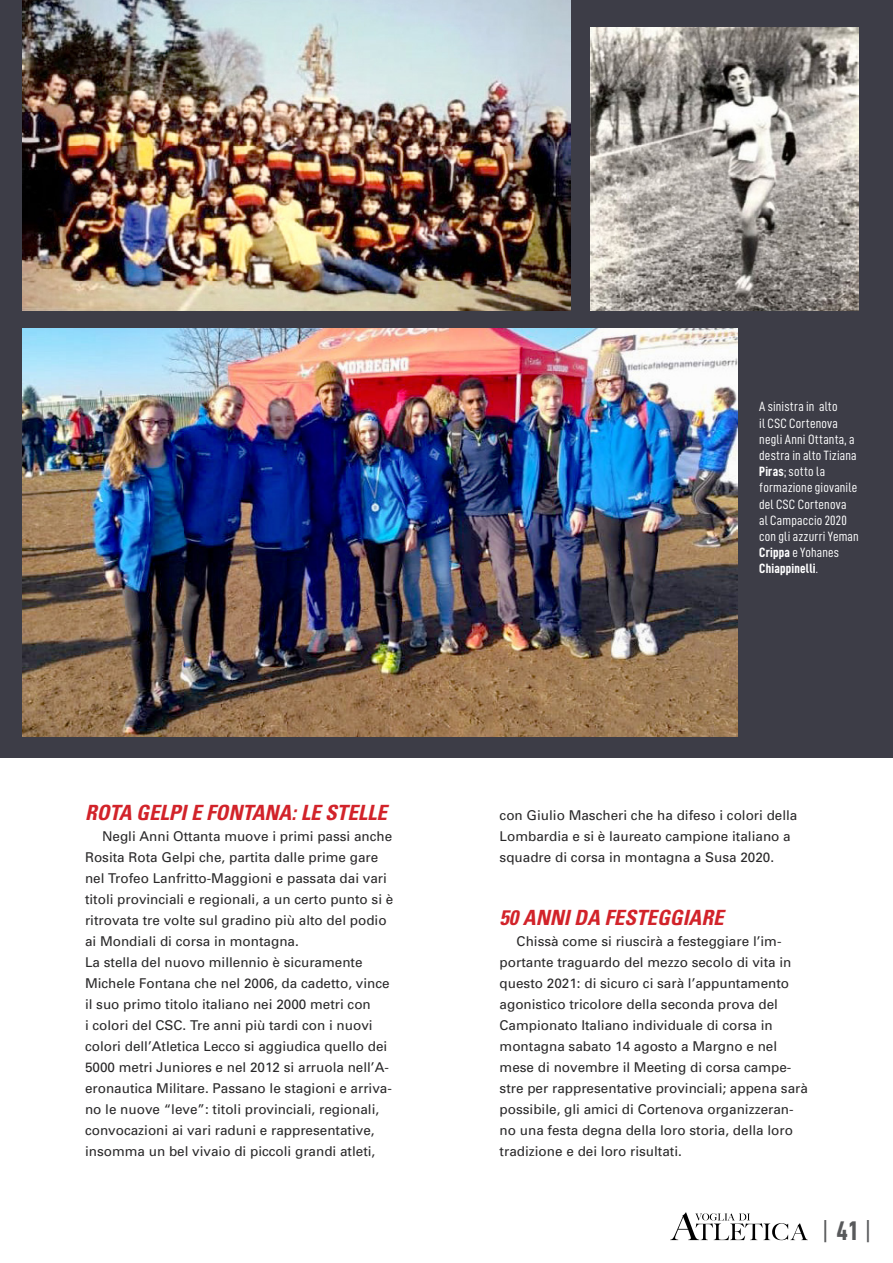
<style>
.page{position:relative;width:893px;height:1263px;background:#fff}
.page>*{position:absolute;margin:0;border:0;box-sizing:border-box;transform-origin:0 0}
.t1{font:27px "D DIN Condensed";color:#58595b}
.t2{font:italic 700 condensed 21px "Univers";color:#d2232a}
.t3{font:13.5px/21px "Univers";color:#292829}
.t4{font:13.5px/16.2px "D DIN Condensed";letter-spacing:.01em;color:#fff}
.t5{font:13.5px "D DIN Condensed Bold";letter-spacing:.015em;color:#fff}
.s1{font-family:"D DIN Condensed Bold"}
.s2{font-family:"D DIN Condensed"}
</style>
<div class="page">
<svg style="left:670px;top:1212px;width:138px;height:28px"></svg>
<div style="left:0;top:0;width:893px;height:757px;background:#3d3d47"></div>
<img style="left:591px;top:28px;width:268px;height:282px">
<img style="left:22px;top:0;width:549px;height:310px">
<img style="left:22px;top:328px;width:715px;height:409px">
<h2 class="t2" style="left:85px;top:800px;width:303px">ROTA GELPI E FONTANA: LE STELLE</h2>
<p class="t3" style="left:85px;top:826px;width:310px;text-indent:17px">Negli Anni Ottanta muove i primi passi anche Rosita Rota Gelpi che, partita dalle prime gare nel Trofeo Lanfritto-Maggioni e passata dai vari titoli provinciali e regionali, a un certo punto si è ritrovata tre volte sul gradino più alto del podio ai Mondiali di corsa in montagna.<br>La stella del nuovo millennio è sicuramente Michele Fontana che nel 2006, da cadetto, vince il suo primo titolo italiano nei 2000 metri con<br>i colori del CSC. Tre anni più tardi con i nuovi colori dell’Atletica Lecco si aggiudica quello dei 5000 metri Juniores e nel 2012 si arruola nell’A&shy;eronautica Militare. Passano le stagioni e arriva&shy;no le nuove “leve”: titoli provinciali, regionali, convocazioni ai vari raduni e rappresentative, insomma un bel vivaio di piccoli grandi atleti,</p>
<p class="t4" style="left:759px;top:398px;width:101px">A sinistra in alto<br>il CSC Cortenova negli Anni Ottanta, a destra in alto Tiziana<br><span class="s1">Piras</span>; sotto la formazione giovanile del CSC Cortenova<br>al Campaccio 2020 con gli azzurri Yeman<br><span class="s1">Crippa</span> e Yohanes</p>
<p class="t5" style="left:759px;top:561px;width:60px">Chiappinelli<span class="s2">.</span></p>
<p class="t3" style="left:500px;top:805px;width:299px">con Giulio Mascheri che ha difeso i colori della<br>Lombardia e si è laureato campione italiano a squadre di corsa in montagna a Susa 2020.</p>
<h2 class="t2" style="left:500px;top:905px;width:225px">50 ANNI DA FESTEGGIARE</h2>
<p class="t3" style="left:500px;top:931px;width:310px;text-indent:17px">Chissà come si riuscirà a festeggiare l’im&shy;portante traguardo del mezzo secolo di vita in questo 2021: di sicuro ci sarà l’appuntamento agonistico tricolore della seconda prova del Campionato Italiano individuale di corsa in montagna sabato 14 agosto a Margno e nel mese di novembre il Meeting di corsa campe&shy;stre per rappresentative provinciali; appena sarà possibile, gli amici di Cortenova organizzeran&shy;no una festa degna della loro storia, della loro tradizione e dei loro risultati.</p>
<h1 class="t1" style="left:822px;top:1216px;width:52px">| <span class="s1">41</span> |</h1>
</div>
